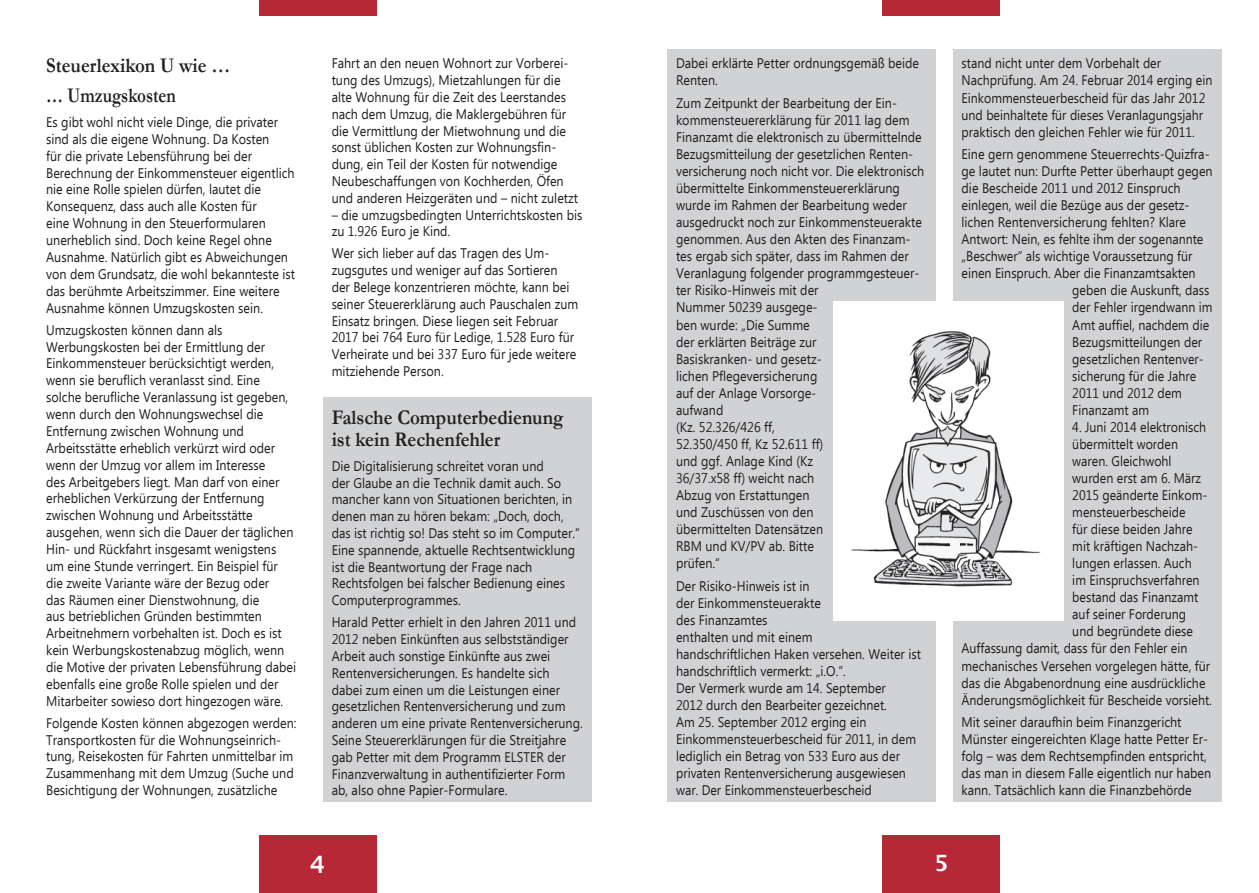
<style>
.page{position:relative;width:1259px;height:893px;background:#fff}
.page>*{position:absolute;margin:0;border:0;box-sizing:border-box;transform-origin:0 0}
.t1{font:600 24px "Lucida Sans";color:#fff}
.t2{font:600 22.5px "Lucida Sans";color:#fff}
.t3{font:700 21px/29.5px "Garamond";color:#231f20;scale:.9 1}
.t4{font:13.95px/16.8px "Ebrima";color:#231f20;scale:.9 1}
.t5{font:13.95px/17.1px "Ebrima";color:#231f20;scale:.89 1}
</style>
<div class="page">
<div style="left:259px;top:0;width:117px;height:16px;background:#b72837"></div>
<div style="left:882px;top:0;width:118px;height:16px;background:#b72837"></div>
<div style="left:259px;top:835px;width:117px;height:58px;background:#b72837"></div>
<div style="left:882px;top:835px;width:118px;height:58px;background:#b72837"></div>
<div style="left:953px;top:49px;width:268px;height:753px;background:#d1d2d4"></div>
<div style="left:667px;top:49px;width:269px;height:753px;background:#d1d2d4"></div>
<div style="left:323px;top:398px;width:268px;height:404px;background:#d1d2d4"></div>
<div style="left:833px;top:302px;width:230px;height:319px;background:#fff"></div>
<img style="left:851px;top:331px;width:190px;height:256px">
<h3 class="t3" style="left:46px;top:51px;width:206px">Steuerlexikon U wie … … Umzugskosten</h3>
<p class="t4" style="left:46px;top:115px;width:278px">Es gibt wohl nicht viele Dinge, die privater sind als die eigene Wohnung. Da Kosten<br>für die private Lebensführung bei der Berechnung der Einkommensteuer eigentlich nie eine Rolle spielen dürfen, lautet die Konsequenz, dass auch alle Kosten für<br>eine Wohnung in den Steuerformularen unerheblich sind. Doch keine Regel ohne Ausnahme. Natürlich gibt es Abweichungen von dem Grundsatz, die wohl bekannteste ist das berühmte Arbeitszimmer. Eine weitere Ausnahme können Umzugskosten sein.</p>
<p class="t4" style="left:46px;top:322px;width:279px">Umzugskosten können dann als Werbungskosten bei der Ermittlung der Einkommensteuer berücksichtigt werden, wenn sie beruflich veranlasst sind. Eine solche berufliche Veranlassung ist gegeben, wenn durch den Wohnungswechsel die Entfernung zwischen Wohnung und Arbeitsstätte erheblich verkürzt wird oder wenn der Umzug vor allem im Interesse<br>des Arbeitgebers liegt. Man darf von einer erheblichen Verkürzung der Entfernung zwischen Wohnung und Arbeitsstätte ausgehen, wenn sich die Dauer der täglichen Hin- und Rückfahrt insgesamt wenigstens um eine Stunde verringert. Ein Beispiel für die zweite Variante wäre der Bezug oder<br>das Räumen einer Dienstwohnung, die<br>aus betrieblichen Gründen bestimmten Arbeitnehmern vorbehalten ist. Doch es ist kein Werbungskostenabzug möglich, wenn die Motive der privaten Lebensführung dabei ebenfalls eine große Rolle spielen und der Mitarbeiter sowieso dort hingezogen wäre.</p>
<p class="t4" style="left:46px;top:715px;width:280px">Folgende Kosten können abgezogen werden:<br>Transportkosten für die Wohnungseinrich&shy;tung, Reisekosten für Fahrten unmittelbar im Zusammenhang mit dem Umzug (Suche und Besichtigung der Wohnungen, zusätzliche</p>
<p class="t4" style="left:332px;top:56px;width:275px">Fahrt an den neuen Wohnort zur Vorberei&shy;tung des Umzugs), Mietzahlungen für die alte Wohnung für die Zeit des Leerstandes nach dem Umzug, die Maklergebühren für die Vermittlung der Mietwohnung und die sonst üblichen Kosten zur Wohnungsfin&shy;dung, ein Teil der Kosten für notwendige Neubeschaffungen von Kochherden, Öfen und anderen Heizgeräten und – nicht zuletzt</p>
<p class="t4" style="left:332px;top:207px;width:280px">– die umzugsbedingten Unterrichtskosten bis zu 1.926 Euro je Kind.</p>
<p class="t4" style="left:332px;top:246px;width:276px">Wer sich lieber auf das Tragen des Um&shy;zugsgutes und weniger auf das Sortieren der Belege konzentrieren möchte, kann bei seiner Steuererklärung auch Pauschalen zum Einsatz bringen. Diese liegen seit Februar 2017 bei 764 Euro für Ledige, 1.528 Euro für Verheirate und bei 337 Euro für jede weitere mitziehende Person.</p>
<h3 class="t3" style="left:332px;top:407px;width:259px;line-height:21px">Falsche Computerbedienung ist kein Rechenfehler</h3>
<p class="t4" style="left:332px;top:458px;width:277px">Die Digitalisierung schreitet voran und<br>der Glaube an die Technik damit auch. So mancher kann von Situationen berichten, in denen man zu hören bekam: „Doch, doch, das ist richtig so! Das steht so im Computer.“ Eine spannende, aktuelle Rechtsentwicklung ist die Beantwortung der Frage nach Rechtsfolgen bei falscher Bedienung eines Computerprogrammes.</p>
<p class="t4" style="left:332px;top:615px;width:280px">Harald Petter erhielt in den Jahren 2011 und 2012 neben Einkünften aus selbstständiger Arbeit auch sonstige Einkünfte aus zwei Rentenversicherungen. Es handelte sich dabei zum einen um die Leistungen einer gesetzlichen Rentenversicherung und zum anderen um eine private Rentenversicherung.<br>Seine Steuererklärungen für die Streitjahre gab Petter mit dem Programm ELSTER der Finanzverwaltung in authentifizierter Form ab, also ohne Papier-Formulare.</p>
<p class="t4" style="left:676px;top:56px;width:271px">Dabei erklärte Petter ordnungsgemäß beide<br>Renten.</p>
<p class="t4" style="left:676px;top:95px;width:277px">Zum Zeitpunkt der Bearbeitung der Ein&shy;kommensteuererklärung für 2011 lag dem<br>Finanzamt die elektronisch zu übermittelnde<br>Bezugsmitteilung der gesetzlichen Renten&shy;versicherung noch nicht vor. Die elektronisch übermittelte Einkommensteuererklärung wurde im Rahmen der Bearbeitung weder ausgedruckt noch zur Einkommensteuerakte genommen. Aus den Akten des Finanzam&shy;tes ergab sich später, dass im Rahmen der<br>Veranlagung folgender programmgesteuer&shy;ter Risiko-Hinweis mit der<br>Nummer 50239 ausgege-<br>ben wurde: „Die Summe<br>der erklärten Beiträge zur<br>Basiskranken- und gesetz-<br>lichen Pflegeversicherung<br>auf der Anlage Vorsorge-<br>aufwand<br>(Kz. 52.326/426 ff,<br>52.350/450 ff, Kz 52.611 ff)<br>und ggf. Anlage Kind (Kz<br>36/37.x58 ff) weicht nach<br>Abzug von Erstattungen<br>und Zuschüssen von den<br>übermittelten Datensätzen<br>RBM und KV/PV ab. Bitte<br>prüfen.“</p>
<p class="t4" style="left:676px;top:578px;width:274px">Der Risiko-Hinweis ist in<br>der Einkommensteuerakte<br>des Finanzamtes<br>enthalten und mit einem<br>handschriftlichen Haken versehen. Weiter ist handschriftlich vermerkt: „i.O.“.<br>Der Vermerk wurde am 14. September<br>2012 durch den Bearbeiter gezeichnet.<br>Am 25. September 2012 erging ein Einkommensteuerbescheid für 2011, in dem lediglich ein Betrag von 533 Euro aus der privaten Rentenversicherung ausgewiesen war. Der Einkommensteuerbescheid</p>
<p class="t5" style="left:961px;top:56px;width:283px">stand nicht unter dem Vorbehalt der Nachprüfung. Am 24. Februar 2014 erging ein Einkommensteuerbescheid für das Jahr 2012 und beinhaltete für dieses Veranlagungsjahr praktisch den gleichen Fehler wie für 2011.</p>
<p class="t4" style="left:961px;top:147px;width:277px">Eine gern genommene Steuerrechts-Quizfra-</p>
<p class="t4" style="left:961px;top:164px;width:280px">ge lautet nun: Durfte Petter überhaupt gegen</p>
<p class="t4" style="left:961px;top:181px;width:245px">die Bescheide 2011 und 2012 Einspruch</p>
<p class="t4" style="left:961px;top:198px;width:255px">einlegen, weil die Bezüge aus der gesetz-</p>
<p class="t4" style="left:961px;top:215px;width:251px">lichen Rentenversicherung fehlten? Klare</p>
<p class="t5" style="left:961px;top:232px;width:273px">Antwort: Nein, es fehlte ihm der sogenannte</p>
<p class="t5" style="left:961px;top:249px;width:261px">„Beschwer“ als wichtige Voraussetzung für</p>
<p class="t5" style="left:961px;top:266px;width:264px">einen Einspruch. Aber die Finanzamtsakten</p>
<p class="t5" style="left:1072px;top:283px;width:156px">geben die Auskunft, dass</p>
<p class="t5" style="left:1072px;top:300px;width:159px">der Fehler irgendwann im</p>
<p class="t5" style="left:1072px;top:317px;width:155px">Amt auffiel, nachdem die</p>
<p class="t5" style="left:1072px;top:334px;width:147px">Bezugsmitteilungen der</p>
<p class="t5" style="left:1072px;top:351px;width:149px">gesetzlichen Rentenver-</p>
<p class="t5" style="left:1072px;top:368px;width:141px">sicherung für die Jahre</p>
<p class="t5" style="left:1072px;top:385px;width:125px">2011 und 2012 dem</p>
<p class="t5" style="left:1072px;top:402px;width:88px">Finanzamt am</p>
<p class="t5" style="left:1072px;top:419px;width:152px">4. Juni 2014 elektronisch</p>
<p class="t5" style="left:1072px;top:436px;width:120px">übermittelt worden</p>
<p class="t5" style="left:1072px;top:453px;width:113px">waren. Gleichwohl</p>
<p class="t5" style="left:1072px;top:470px;width:146px">wurden erst am 6. März</p>
<p class="t5" style="left:1072px;top:487px;width:153px">2015 geänderte Einkom-</p>
<p class="t5" style="left:1072px;top:504px;width:129px">mensteuerbescheide</p>
<p class="t5" style="left:1072px;top:521px;width:137px">für diese beiden Jahre</p>
<p class="t5" style="left:1072px;top:539px;width:143px">mit kräftigen Nachzah-</p>
<p class="t5" style="left:1072px;top:556px;width:136px">lungen erlassen. Auch</p>
<p class="t5" style="left:1072px;top:573px;width:144px">im Einspruchsverfahren</p>
<p class="t5" style="left:1072px;top:590px;width:143px">bestand das Finanzamt</p>
<p class="t5" style="left:1072px;top:607px;width:129px">auf seiner Forderung</p>
<p class="t5" style="left:1072px;top:624px;width:137px">und begründete diese</p>
<p class="t5" style="left:961px;top:641px;width:255px">Auffassung damit, dass für den Fehler ein</p>
<p class="t5" style="left:961px;top:658px;width:281px">mechanisches Versehen vorgelegen hätte, für</p>
<p class="t5" style="left:961px;top:675px;width:275px">das die Abgabenordnung eine ausdrückliche</p>
<p class="t5" style="left:961px;top:692px;width:283px">Änderungsmöglichkeit für Bescheide vorsieht.</p>
<p class="t4" style="left:961px;top:714px;width:279px">Mit seiner daraufhin beim Finanzgericht Münster eingereichten Klage hatte Petter Er&shy;folg – was dem Rechtsempfinden entspricht, das man in diesem Falle eigentlich nur haben kann. Tatsächlich kann die Finanzbehörde</p>
<h1 class="t1" style="left:310px;top:850px;width:17px">4</h1>
<h2 class="t2" style="left:934px;top:850px;width:16px">5</h2>
</div>
